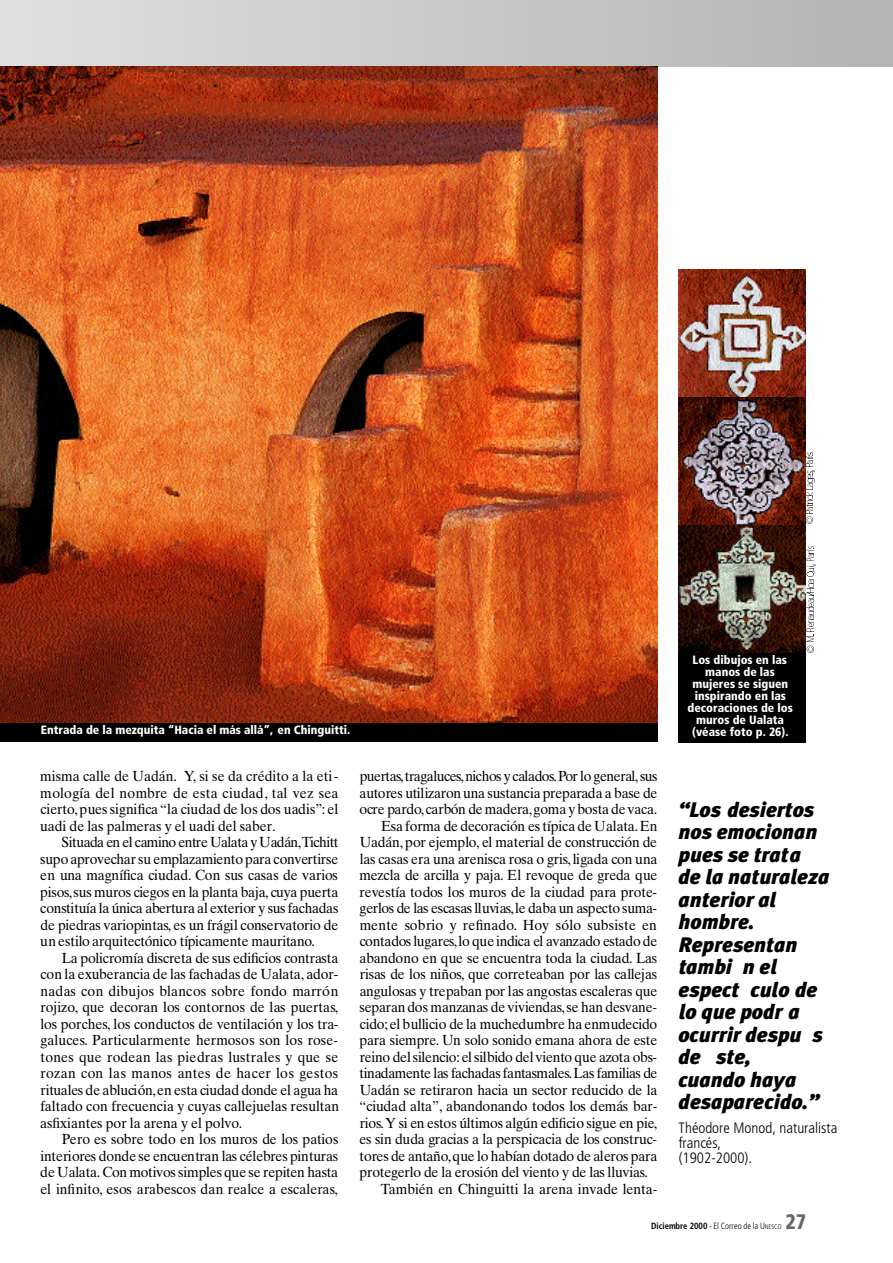
<style>
.page{position:relative;width:893px;height:1263px;background:#fff}
.page>*{position:absolute;margin:0;border:0;box-sizing:border-box;transform-origin:0 0}
.t1{font:italic 900 21px/22.5px "Meta Plus";color:#000}
.t2{font:900 condensed 21px "Frutiger";color:#666;scale:.95 1}
.t3{font:300 condensed 15px/15px "Frutiger";color:#000}
.t4{font:14.7px/16.5px "Times Ten";letter-spacing:-.01em;color:#000;text-align:justify;scale:.95 1}
.t5{font:14.7px "Times Ten";letter-spacing:-.03em;color:#000;scale:.95 1}
.t6{font:14.7px "Times Ten";letter-spacing:.015em;color:#000;scale:.95 1}
.t7{font:900 condensed 12px/12px "Frutiger";color:#fff;text-align:center}
.t8{font:300 condensed 9px "Frutiger";color:#000;scale:.95 1}
.s1{font-weight:700}
.s2{font-size:6.75px}
</style>
<div class="page">
<div style="left:678px;top:651px;width:128px;height:91px;background:#000"></div>
<img style="left:678px;top:269px;width:128px;height:256px">
<img style="left:678px;top:525px;width:128px;height:127px">
<svg style="left:803px;top:546px;width:12px;height:106px"></svg>
<svg style="left:802px;top:453px;width:12px;height:71px"></svg>
<img style="left:0;top:0;width:892px;height:67px">
<div style="left:0;top:720px;width:657px;height:22px;background:#000"></div>
<img style="left:0;top:67px;width:657px;height:656px">
<p class="t7" style="left:41px;top:725px;width:311px">Entrada de la mezquita “Hacia el más allá”, en Chinguitti.</p>
<p class="t7" style="left:687px;top:655px;width:107px">Los dibujos en las manos de las mujeres se siguen inspirando en las decoraciones de los muros de Ualata (véase foto p. 26).</p>
<p class="t4" style="left:40px;top:769px;width:315px">misma calle de Uadán. Y, si se da crédito a la eti&shy;mología del nombre de esta ciudad, tal vez sea c i e r t o,pues significa “la ciudad de los dos uadis”: e l uadi de las palmeras y el uadi del saber.</p>
<p class="t4" style="left:40px;top:835px;width:315px;text-indent:21px">Situada en el camino entre Ualata y Uadán,Ti c h i t t supo aprovechar su emplazamiento para convertirse en una magnífica ciudad. Con sus casas de varios p i s o s,sus muros ciegos en la planta baja, cuya puerta constituía la única abertura al exterior y sus fachadas de piedras variopintas, es un frágil conservatorio de un estilo arquitectónico típicamente mauritano.</p>
<p class="t4" style="left:40px;top:951px;width:316px;text-indent:22px">La policromía discreta de sus edificios contrasta con la exuberancia de las fachadas de Ualata, a d o r&shy;nadas con dibujos blancos sobre fondo marrón r o j i z o, que decoran los contornos de las puertas, los porches, los conductos de ventilación y los tra&shy;g a l u c e s. Particularmente hermosos son los rose&shy;tones que rodean las piedras lustrales y que se rozan con las manos antes de hacer los gestos rituales de ablución,en esta ciudad donde el agua ha faltado con frecuencia y cuyas callejuelas resultan asfixiantes por la arena y el polvo.</p>
<p class="t4" style="left:40px;top:1132px;width:315px;text-indent:21px">Pero es sobre todo en los muros de los patios interiores donde se encuentran las célebres pinturas de Ualata. Con motivos simples que se repiten hasta el infin i t o, esos arabescos dan realce a escaleras,</p>
<p class="t5" style="left:360px;top:770px;width:315px">p u e r t a s,t r a g a l u c e s,nichos y calados.Por lo general,s u s</p>
<p class="t4" style="left:359px;top:786px;width:315px">autores utilizaron una sustancia preparada a base de</p>
<p class="t4" style="left:359px;top:802px;width:315px">ocre pardo,carbón de madera,goma y bosta de vaca.</p>
<p class="t4" style="left:381px;top:819px;width:292px">Esa forma de decoración es típica de Ualata.E n</p>
<p class="t4" style="left:360px;top:835px;width:314px">U a d á n ,por ejemplo, el material de construcción de</p>
<p class="t4" style="left:359px;top:852px;width:315px">las casas era una arenisca rosa o gris, ligada con una</p>
<p class="t4" style="left:359px;top:868px;width:315px">mezcla de arcilla y paja. El revoque de greda que</p>
<p class="t4" style="left:359px;top:885px;width:315px">revestía todos los muros de la ciudad para prote-</p>
<p class="t4" style="left:359px;top:901px;width:314px">gerlos de las escasas lluvias,le daba un aspecto suma-</p>
<p class="t6" style="left:360px;top:919px;width:314px">mente sobrio y refin a d o. Hoy sólo subsiste en</p>
<p class="t4" style="left:360px;top:934px;width:315px">contados lugares,lo que indica el avanzado estado de</p>
<p class="t4" style="left:359px;top:951px;width:315px">abandono en que se encuentra toda la ciudad. L a s</p>
<p class="t4" style="left:360px;top:967px;width:314px">risas de los niños, que correteaban por las callejas</p>
<p class="t4" style="left:359px;top:984px;width:315px">angulosas y trepaban por las angostas escaleras que</p>
<p class="t4" style="left:359px;top:1000px;width:315px">separan dos manzanas de viviendas,se han desvane-</p>
<p class="t4" style="left:360px;top:1017px;width:315px">c i d o ; el bullicio de la muchedumbre ha enmudecido</p>
<p class="t4" style="left:359px;top:1033px;width:315px">para siempre. Un solo sonido emana ahora de este</p>
<p class="t4" style="left:360px;top:1050px;width:314px">reino del silencio: el silbido del viento que azota obs-</p>
<p class="t5" style="left:359px;top:1067px;width:315px">tinadamente las fachadas fantasmales.Las familias de</p>
<p class="t4" style="left:360px;top:1083px;width:315px">Uadán se retiraron hacia un sector reducido de la</p>
<p class="t4" style="left:359px;top:1099px;width:315px">“ciudad alta”, abandonando todos los demás bar-</p>
<p class="t4" style="left:359px;top:1116px;width:315px">r i o s.Y si en estos últimos algún edificio sigue en pie,</p>
<p class="t4" style="left:359px;top:1132px;width:315px">es sin duda gracias a la perspicacia de los construc-</p>
<p class="t4" style="left:359px;top:1149px;width:315px">tores de antaño,que lo habían dotado de aleros para</p>
<p class="t4" style="left:359px;top:1165px;width:305px">protegerlo de la erosión del viento y de las lluvias.</p>
<p class="t4" style="left:381px;top:1182px;width:292px">También en Chinguitti la arena invade lenta-</p>
<h1 class="t1" style="left:678px;top:799px;width:152px">“Los desiertos nos emocionan pues se trata<br>de la naturaleza anterior al hombre.<br>Representan también el espectáculo de lo que podría ocurrir después de éste,<br>cuando haya desaparecido.”</h1>
<p class="t3" style="left:678px;top:1121px;width:160px">Théodore Monod, naturalista francés,<br>(1902-2000).</p>
<p class="t8" style="left:651px;top:1222px;width:139px"><span class="s1">Diciembre 2000</span> - El Correo de la U<span class="s2">NESCO</span></p>
<h1 class="t2" style="left:785px;top:1214px;width:23px">27</h1>
</div>
